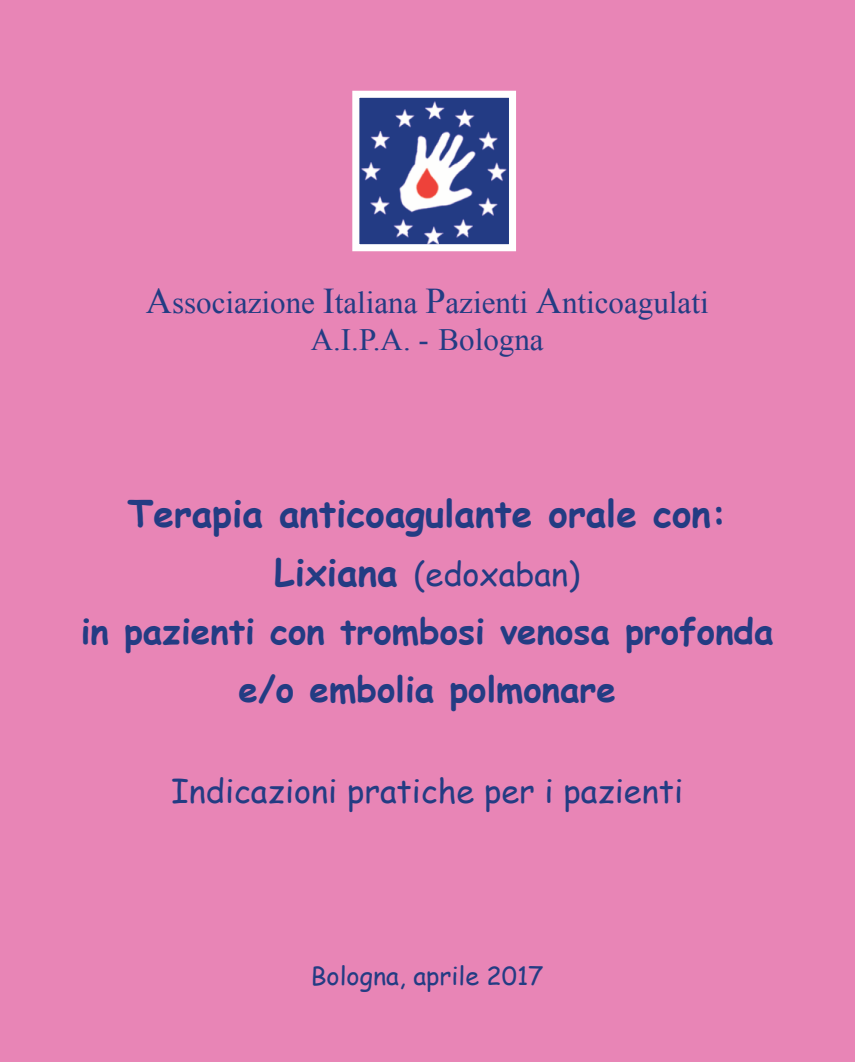
<style>
.page{position:relative;width:855px;height:1062px;background:#fff}
.page>*{position:absolute;margin:0;border:0;box-sizing:border-box;transform-origin:0 0}
.t1{font:700 37px "Comic Sans MS";color:#233c83}
.t2{font:700 35px/58px "Comic Sans MS";color:#233c83;text-align:center}
.t3{font:32.5px "Comic Sans MS";color:#233c83}
.t4{font:31px/37.2px "Times New Roman";color:#233c83;text-align:center}
.t5{font:25px "Comic Sans MS";color:#233c83}
.s1{font-size:36.25px}
.s2{font-weight:700;font-size:37px}
</style>
<div class="page">
<div style="left:0;top:0;width:855px;height:1061px;background:#e885b6"></div>
<img style="left:360px;top:99px;width:148px;height:144px">
<div style="left:352px;top:91px;width:164px;height:160px;border:7px solid #fff"></div>
<p class="t4" style="left:146px;top:283px;width:564px"><span class="s1">A</span>ssociazione <span class="s1">I</span>taliana <span class="s1">P</span>azienti <span class="s1">A</span>nticoagulati<br>A.I.P.A. - Bologna</p>
<p class="t1" style="left:128px;top:486px;width:601px">Terapia anticoagulante orale con:</p>
<p class="t3" style="left:274px;top:549px;width:307px"><span class="s2">Lixiana</span> (edoxaban)</p>
<p class="t2" style="left:81px;top:600px;width:694px">in pazienti con trombosi venosa profonda e/o embolia polmonare</p>
<p class="t3" style="left:171px;top:766px;width:513px">Indicazioni pratiche per i pazienti</p>
<p class="t5" style="left:311px;top:957px;width:234px">Bologna, aprile 2017</p>
</div>
